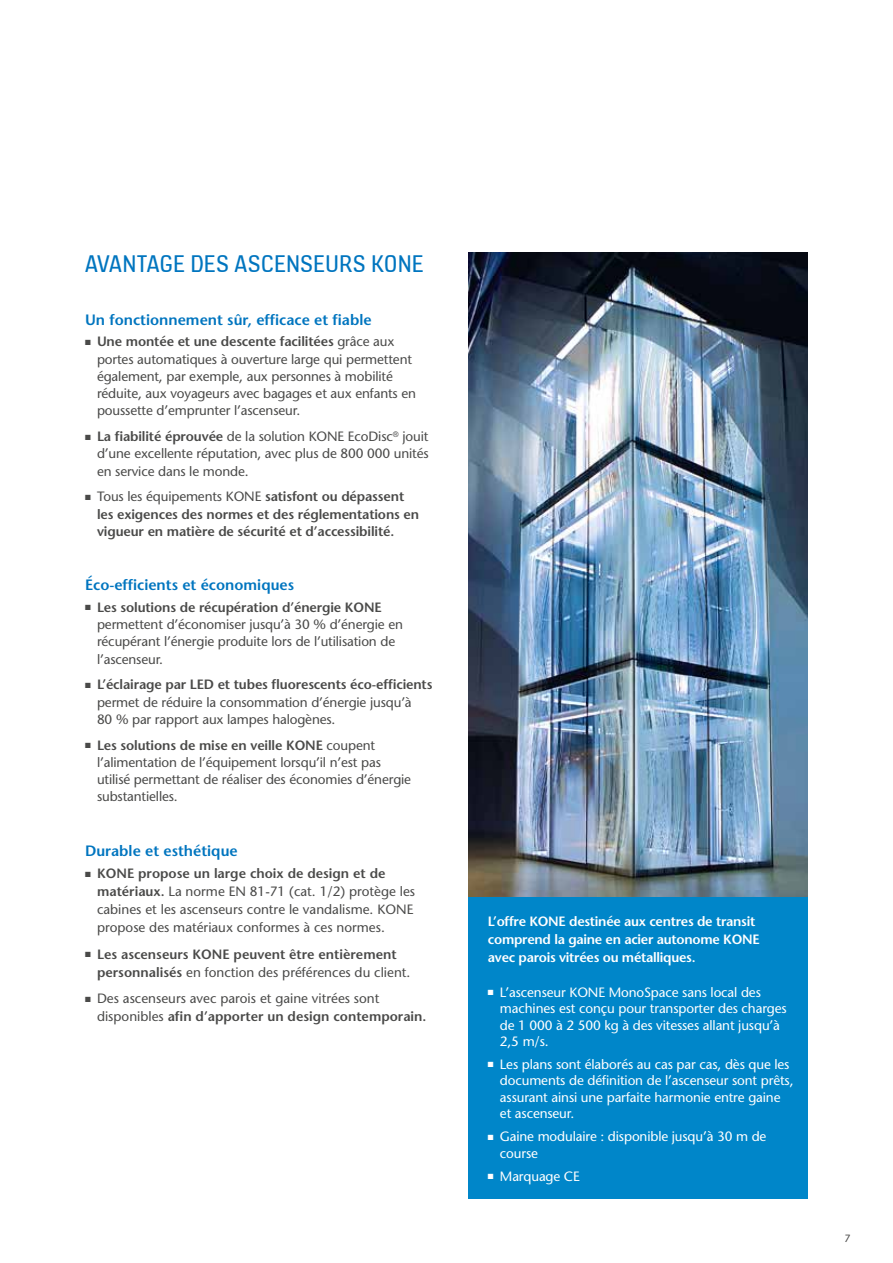
<style>
.page{position:relative;width:893px;height:1263px;background:#fff}
.page>*{position:absolute;margin:0;border:0;box-sizing:border-box;transform-origin:0 0}
.t1{font:25.5px "KONE Information v 13";letter-spacing:.005em;color:#0075bf}
.t2{font:600 15px "Stone Sans";color:#0075bf}
.t3{font:13.5px/17.2px "Stone Sans";letter-spacing:-.01em;color:#4a4a49}
.t4{font:13.5px/16.5px "Stone Sans";letter-spacing:-.01em;color:#fff}
.t5{font:600 13.5px/17.2px "Stone Sans";letter-spacing:-.01em;color:#4a4a49}
.t6{font:600 13.5px/18px "Stone Sans";letter-spacing:-.02em;color:#fff}
.t7{font:10.5px "Stone Sans";color:#4a4a49}
.s1{font-weight:600}
.s2{font-weight:400}
</style>
<div class="page">
<img style="left:469px;top:252px;width:339px;height:645px">
<div style="left:469px;top:897px;width:339px;height:302px;background:#0086c9"></div>
<h1 class="t1" style="left:85px;top:246px;width:340px">AVANTAGE DES ASCENSEURS KONE</h1>
<p class="t2" style="left:85px;top:310px;width:288px">Un fonctionnement sûr, efficace et fiable</p>
<p class="t3" style="left:97px;top:333px;width:321px;text-indent:-12px">■ <span class="s1">Une montée et une descente facilitées</span> grâce aux portes automatiques à ouverture large qui permettent également, par exemple, aux personnes à mobilité réduite, aux voyageurs avec bagages et aux enfants en poussette d’emprunter l’ascenseur.</p>
<p class="t3" style="left:97px;top:428px;width:333px;text-align:justify;text-indent:-12px">■ <span class="s1">La fiabilité éprouvée</span> de la solution KONE EcoDisc<sup>®</sup> jouit d’une excellente réputation, avec plus de 800 000 unités en service dans le monde.</p>
<p class="t5" style="left:97px;top:488px;width:324px;text-indent:-12px">■ <span class="s2">Tous les équipements KONE</span> satisfont ou dépassent les exigences des normes et des réglementations en vigueur en matière de sécurité et d’accessibilité.</p>
<p class="t2" style="left:85px;top:576px;width:211px">Éco-efficients et économiques</p>
<p class="t3" style="left:97px;top:598px;width:307px;text-indent:-12px">■ <span class="s1">Les solutions de récupération d’énergie KONE </span>permettent d’économiser jusqu’à 30 % d’énergie en récupérant l’énergie produite lors de l’utilisation de l’ascenseur.</p>
<p class="t3" style="left:97px;top:676px;width:337px;text-indent:-12px">■ <span class="s1">L’éclairage par LED et tubes fluorescents éco-efficients </span>permet de réduire la consommation d’énergie jusqu’à<br>80 % par rapport aux lampes halogènes.</p>
<p class="t3" style="left:97px;top:736px;width:316px;text-indent:-12px">■ <span class="s1">Les solutions de mise en veille KONE</span> coupent l’alimentation de l’équipement lorsqu’il n’est pas utilisé permettant de réaliser des économies d’énergie substantielles.</p>
<p class="t2" style="left:85px;top:841px;width:154px">Durable et esthétique</p>
<p class="t3" style="left:97px;top:864px;width:320px;line-height:18px;text-indent:-12px">■ <span class="s1">KONE propose un large choix de design et de matériaux.</span> La norme EN 81-71 (cat. 1/2) protège les cabines et les ascenseurs contre le vandalisme. KONE propose des matériaux conformes à ces normes.</p>
<p class="t5" style="left:97px;top:945px;width:315px;line-height:18px;text-indent:-12px">■ Les ascenseurs KONE peuvent être entièrement personnalisés <span class="s2">en fonction des préférences du client.</span></p>
<p class="t3" style="left:97px;top:989px;width:331px;line-height:18px;text-indent:-12px">■ Des ascenseurs avec parois et gaine vitrées sont disponibles <span class="s1">afin d’apporter un design contemporain.</span></p>
<p class="t6" style="left:488px;top:912px;width:273px">L’offre KONE destinée aux centres de transit comprend la gaine en acier autonome KONE avec parois vitrées ou métalliques.</p>
<p class="t4" style="left:500px;top:983px;width:288px;text-indent:-12px">■ L’ascenseur KONE MonoSpace sans local des machines est conçu pour transporter des charges de 1 000 à 2 500 kg à des vitesses allant jusqu’à 2,5 m/s.</p>
<p class="t4" style="left:500px;top:1056px;width:295px;text-indent:-12px">■ Les plans sont élaborés au cas par cas, dès que les documents de définition de l’ascenseur sont prêts, assurant ainsi une parfaite harmonie entre gaine et ascenseur.</p>
<p class="t4" style="left:500px;top:1128px;width:268px;text-indent:-12px">■ Gaine modulaire : disponible jusqu’à 30 m de course</p>
<p class="t4" style="left:488px;top:1168px;width:93px">■ Marquage CE</p>
<p class="t7" style="left:844px;top:1231px;width:8px">7</p>
</div>
